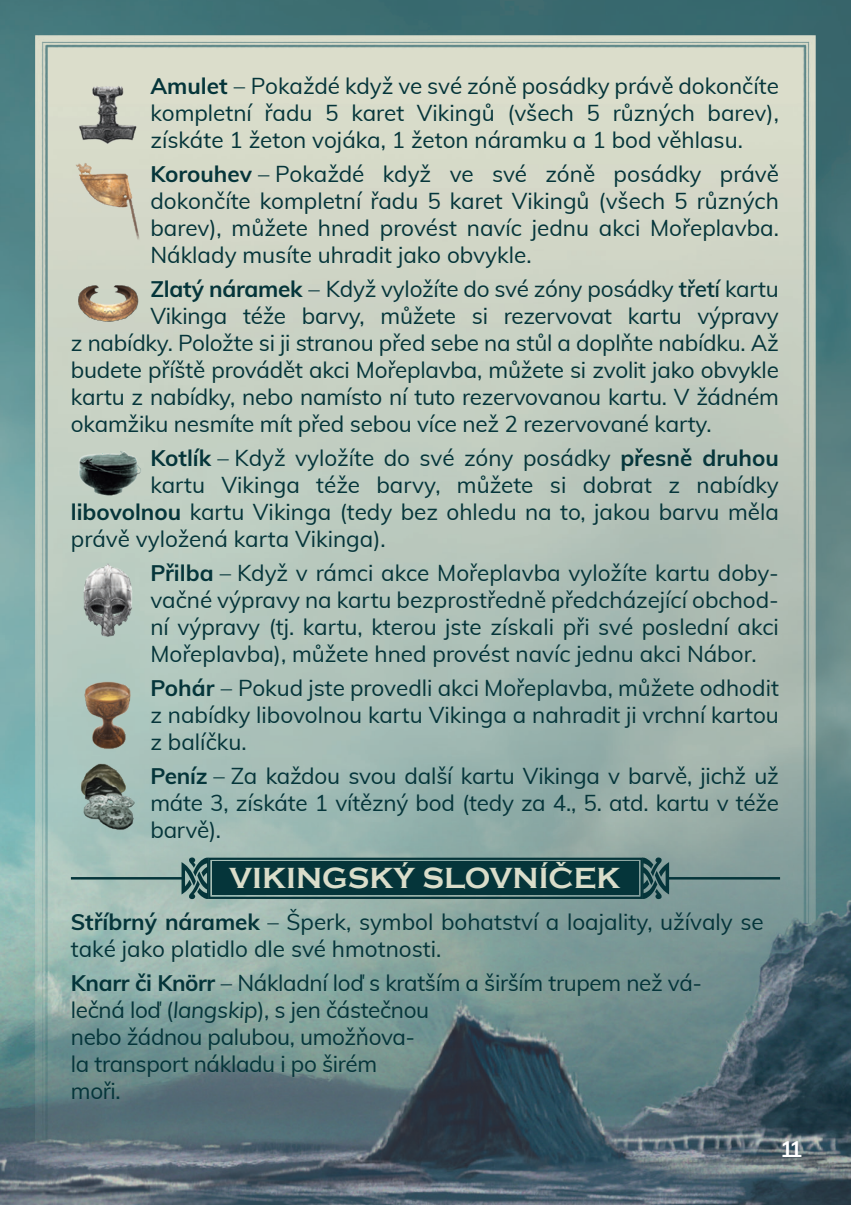
<style>
.page{position:relative;width:851px;height:1205px;background:#fff}
.page>*{position:absolute;margin:0;border:0;box-sizing:border-box;transform-origin:0 0}
.t1{font:30px "Copperplate Gothic Bold CE";color:#daddca}
.t2{font:22.5px/27px "Muli";letter-spacing:-.01em;color:#05353a;text-align:justify}
.t3{font:700 22.5px "Muli";color:#fff}
.s1{font-weight:700}
.s2{font-weight:600}
.s3{font-style:italic}
</style>
<div class="page">
<img style="left:0;top:0;width:850px;height:1205px">
<div style="left:208px;top:857px;width:434px;height:42px;border:2px solid #05353a"></div>
<div style="left:212px;top:862px;width:426px;height:33px;background:#05353a"></div>
<svg style="left:642px;top:857px;width:27px;height:42px"></svg>
<svg style="left:181px;top:857px;width:27px;height:42px"></svg>
<hr style="left:667px;top:877px;width:113px;height:2px;background:#05353a">
<hr style="left:71px;top:877px;width:111px;height:2px;background:#05353a">
<img style="left:71px;top:71px;width:72px;height:82px">
<img style="left:71px;top:159px;width:72px;height:83px">
<img style="left:71px;top:277px;width:72px;height:52px">
<img style="left:71px;top:445px;width:72px;height:58px">
<img style="left:71px;top:559px;width:72px;height:82px">
<img style="left:71px;top:678px;width:72px;height:73px">
<img style="left:71px;top:762px;width:72px;height:69px">
<p class="t2" style="left:150px;top:71px;width:630px"><span class="s1">Amulet</span> – Pokaždé když ve své zóně posádky právě dokončíte kompletní řadu 5 karet Vikingů (všech 5 různých barev), získáte 1 žeton vojáka, 1 žeton náramku a 1 bod věhlasu.</p>
<p class="t2" style="left:150px;top:159px;width:630px"><span class="s1">Korouhev</span> – Pokaždé když ve své zóně posádky právě dokončíte kompletní řadu 5 karet Vikingů (všech 5 různých barev), můžete hned provést navíc jednu akci Mořeplavba.<br>Náklady musíte uhradit jako obvykle.</p>
<p class="t2" style="left:150px;top:274px;width:630px"><span class="s1">Zlatý náramek</span> – Když vyložíte do své zóny posádky <span class="s2">třetí</span> kartu</p>
<p class="t2" style="left:150px;top:301px;width:630px">Vikinga téže barvy, můžete si rezervovat kartu výpravy</p>
<p class="t2" style="left:71px;top:328px;width:709px">z nabídky. Položte si ji stranou před sebe na stůl a doplňte nabídku. Až</p>
<p class="t2" style="left:71px;top:355px;width:709px">budete příště provádět akci Mořeplavba, můžete si zvolit jako obvykle</p>
<p class="t2" style="left:71px;top:382px;width:709px">kartu z nabídky, nebo namísto ní tuto rezervovanou kartu. V žádném</p>
<p class="t2" style="left:71px;top:409px;width:642px">okamžiku nesmíte mít před sebou více než 2 rezervované karty.</p>
<p class="t2" style="left:150px;top:443px;width:630px"><span class="s1">Kotlík</span> – Když vyložíte do své zóny posádky <span class="s1">přesně druhou</span></p>
<p class="t2" style="left:150px;top:470px;width:630px">kartu Vikinga téže barvy, můžete si dobrat z nabídky</p>
<p class="t2" style="left:71px;top:497px;width:709px"><span class="s1">libovolnou</span> kartu Vikinga (tedy bez ohledu na to, jakou barvu měla</p>
<p class="t2" style="left:71px;top:524px;width:316px">právě vyložená karta Vikinga).</p>
<p class="t2" style="left:150px;top:558px;width:630px"><span class="s1">Přilba</span> – Když v rámci akce Mořeplavba vyložíte kartu doby&shy;vačné výpravy na kartu bezprostředně předcházející obchod&shy;ní výpravy (tj. kartu, kterou jste získali při své poslední akci Mořeplavba), můžete hned provést navíc jednu akci Nábor.</p>
<p class="t2" style="left:150px;top:673px;width:630px"><span class="s1">Pohár</span> – Pokud jste provedli akci Mořeplavba, můžete odhodit z nabídky libovolnou kartu Vikinga a nahradit ji vrchní kartou z balíčku.</p>
<p class="t2" style="left:150px;top:761px;width:630px"><span class="s1">Peníz</span> – Za každou svou další kartu Vikinga v barvě, jichž už máte 3, získáte 1 vítězný bod (tedy za 4., 5. atd. kartu v téže barvě).</p>
<h1 class="t1" style="left:229px;top:861px;width:393px">VIKINGSKÝ SLOVNÍČEK</h1>
<p class="t2" style="left:71px;top:907px;width:694px"><span class="s1">Stříbrný náramek</span> – Šperk, symbol bohatství a loajality, užívaly se také jako platidlo dle své hmotnosti.</p>
<p class="t2" style="left:71px;top:968px;width:632px;text-align:left"><span class="s1">Knarr či Knörr</span> – Nákladní loď s kratším a širším trupem než vá&shy;lečná loď (<span class="s3">langskip</span>), s jen částečnou<br>nebo žádnou palubou, umožňova-<br>la transport nákladu i po širém<br>moři.</p>
<p class="t3" style="left:780px;top:1132px;width:24px">11</p>
</div>
